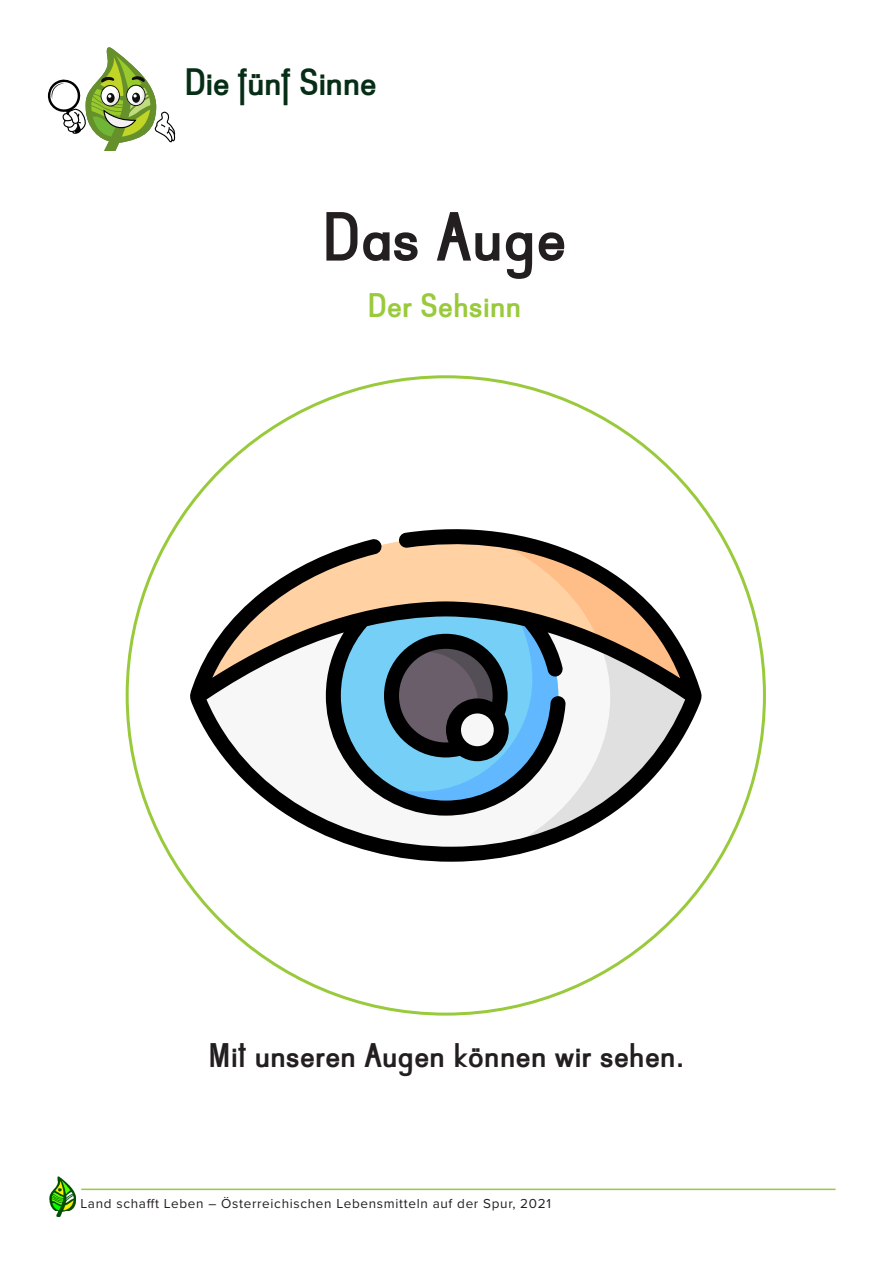
<style>
.page{position:relative;width:893px;height:1263px;background:#fff}
.page>*{position:absolute;margin:0;border:0;box-sizing:border-box;transform-origin:0 0}
.AufgabenHead{font:700 51px "Aa Bb Cc";letter-spacing:.05em;color:#231f20}
.t1{font:700 28.5px "Aa Bb Cc";letter-spacing:.03em;color:#062e16}
.AufgabenHead-2{font:700 25.5px "Aa Bb Cc";letter-spacing:.05em;color:#231f20}
.AufgabenHead-3{font:700 25.5px "Aa Bb Cc";letter-spacing:.05em;color:#99ca3b}
.t2{font:13.5px "Proxima Nova";letter-spacing:.05em;color:#231f20}
</style>
<div class="page">
<hr style="left:81px;top:1188px;width:755px;height:2px;background:#99ca3b">
<img style="left:49px;top:1177px;width:27px;height:39px">
<svg style="left:48px;top:47px;width:127px;height:104px"></svg>
<svg style="left:190px;top:529px;width:512px;height:333px"></svg>
<p class="t1" style="left:186px;top:63px;width:192px">Die fünf Sinne</p>
<p class="AufgabenHead" style="left:324px;top:202px;width:243px">Das Auge</p>
<p class="AufgabenHead-3" style="left:368px;top:287px;width:154px">Der Sehsinn</p>
<p class="AufgabenHead-2" style="left:209px;top:1037px;width:476px">Mit unseren Augen können wir sehen.</p>
<p class="t2" style="left:81px;top:1194px;width:472px">Land schafft Leben – Österreichischen Lebensmitteln auf der Spur, 2021</p>
</div>
